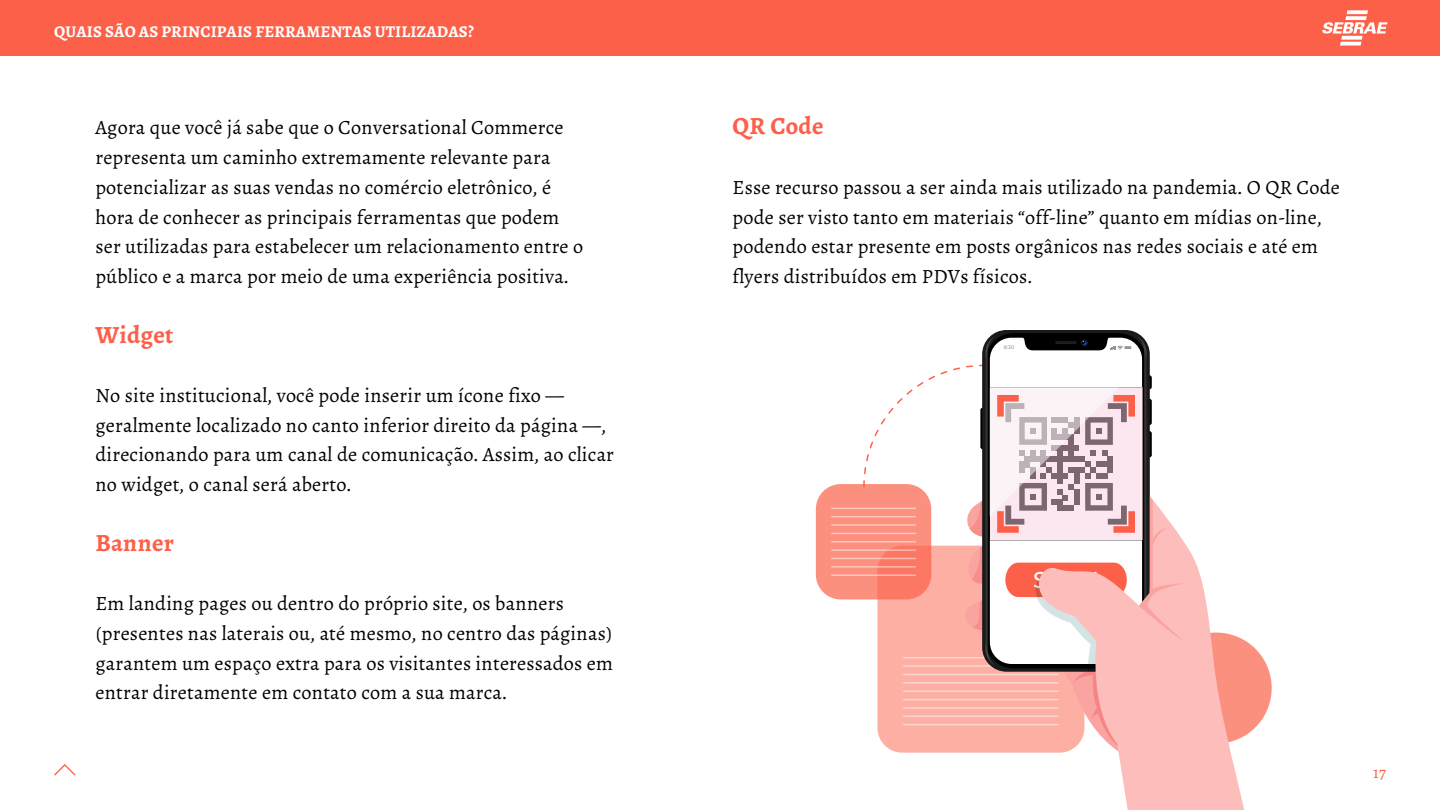
<style>
.page{position:relative;width:1440px;height:810px;background:#fff}
.page>*{position:absolute;margin:0;border:0;box-sizing:border-box;transform-origin:0 0}
.t1{font:700 24.75px "Alegreya";letter-spacing:.01em;color:#fc6049}
.t2{font:20.25px/29.7px "Alegreya";letter-spacing:.01em;color:#000}
.t3{font:700 16.5px "Alegreya";letter-spacing:.01em;color:#fff}
.t4{font:16.5px "Alegreya";color:#fc6049}
.t5{font:500 5.03px "Montserrat";color:#929497}
</style>
<div class="page">
<div style="left:0;top:0;width:1440px;height:56px;background:#fc6049"></div>
<svg style="left:54px;top:764px;width:22px;height:12px"></svg>
<div style="left:1161px;top:633px;width:111px;height:111px;background:#fc907f;border-radius:50%"></div>
<div style="left:816px;top:484px;width:115px;height:115px;background:#fc907f;border-radius:25px"></div>
<hr style="left:831px;top:508px;width:85px;height:1px;background:#fff">
<hr style="left:831px;top:516px;width:85px;height:1px;background:#fff">
<hr style="left:831px;top:524px;width:85px;height:2px;background:#fff">
<hr style="left:831px;top:533px;width:85px;height:1px;background:#fff">
<hr style="left:831px;top:541px;width:85px;height:2px;background:#fff">
<hr style="left:831px;top:549px;width:85px;height:2px;background:#fff">
<hr style="left:831px;top:558px;width:85px;height:1px;background:#fff">
<hr style="left:831px;top:566px;width:85px;height:2px;background:#fff">
<hr style="left:831px;top:574px;width:85px;height:2px;background:#fff">
<svg style="left:863px;top:336px;width:381px;height:474px"></svg>
<svg style="left:1322px;top:10px;width:66px;height:36px"></svg>
<p class="t3" style="left:54px;top:20px;width:422px">QUAIS SÃO AS PRINCIPAIS FERRAMENTAS UTILIZADAS?</p>
<p class="t2" style="left:95px;top:113px;width:489px">Agora que você já sabe que o Conversational Commerce representa um caminho extremamente relevante para potencializar as suas vendas no comércio eletrônico, é hora de conhecer as principais ferramentas que podem ser utilizadas para estabelecer um relacionamento entre o público e a marca por meio de uma experiência positiva.</p>
<p class="t1" style="left:95px;top:318px;width:79px">Widget</p>
<p class="t2" style="left:95px;top:381px;width:520px">No site institucional, você pode inserir um ícone fixo — geralmente localizado no canto inferior direito da página —, direcionando para um canal de comunicação. Assim, ao clicar no widget, o canal será aberto.</p>
<p class="t1" style="left:95px;top:526px;width:80px">Banner</p>
<p class="t2" style="left:95px;top:589px;width:519px">Em landing pages ou dentro do próprio site, os banners (presentes nas laterais ou, até mesmo, no centro das páginas) garantem um espaço extra para os visitantes interessados em entrar diretamente em contato com a sua marca.</p>
<p class="t1" style="left:733px;top:110px;width:92px">QR Code</p>
<p class="t2" style="left:733px;top:172px;width:609px">Esse recurso passou a ser ainda mais utilizado na pandemia. O QR Code pode ser visto tanto em materiais “off-line” quanto em mídias on-line, podendo estar presente em posts orgânicos nas redes sociais e até em flyers distribuídos em PDVs físicos.</p>
<p class="t5" style="left:1004px;top:344px;width:12px">8:30</p>
<p class="t4" style="left:1373px;top:763px;width:14px">17</p>
</div>
